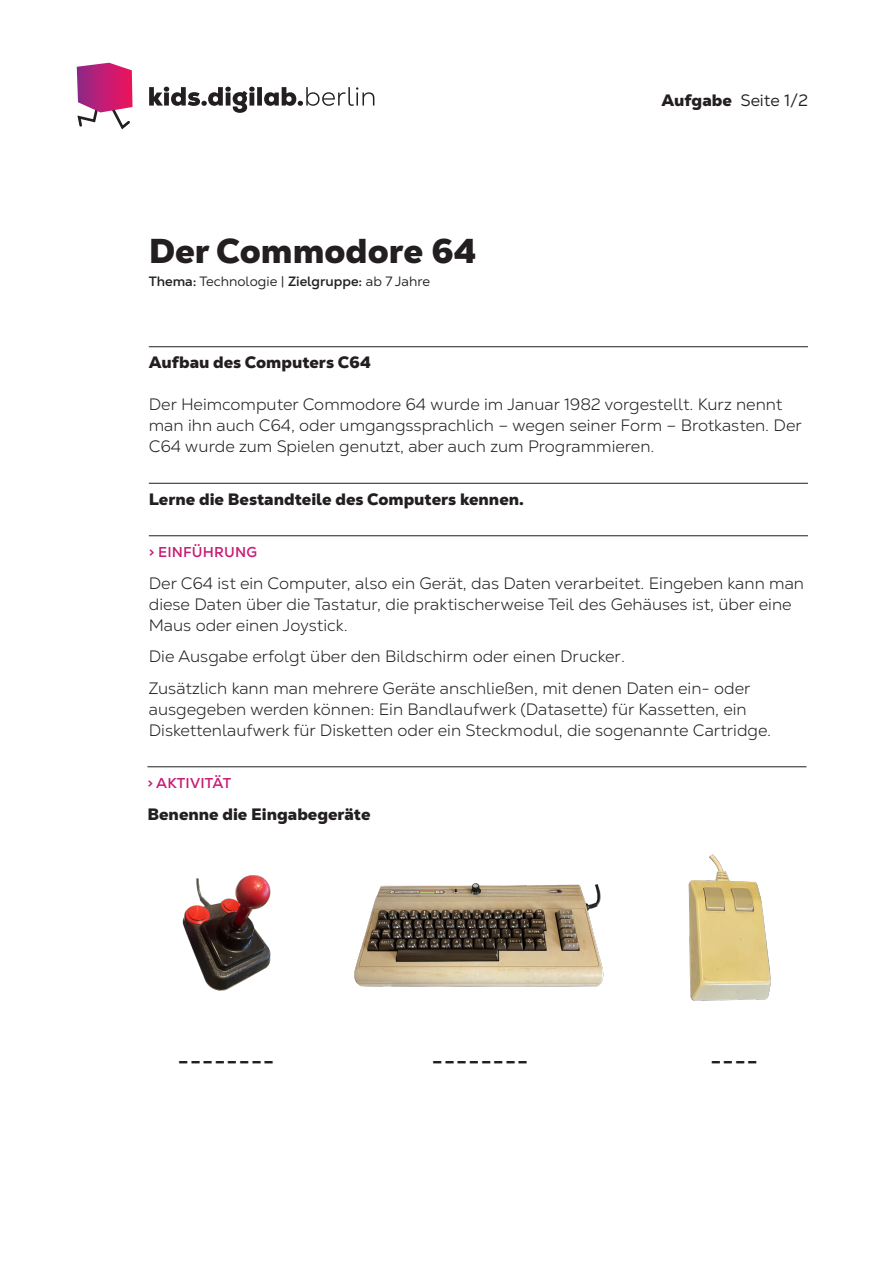
<style>
.page{position:relative;width:893px;height:1263px;background:#fff}
.page>*{position:absolute;margin:0;border:0;box-sizing:border-box;transform-origin:0 0}
.titel{font:900 34.5px "Nexa Text";color:#231f20}
.fliess_normal{font:300 16.5px/21px "Nexa Text";color:#231f20}
.head_S{font:900 16.5px "Nexa Text";color:#231f20}
.head_S_nach_pink{font:900 16.5px "Nexa Text";color:#231f20}
.head_S_bild{font:900 16.5px "Nexa Text";color:#231f20}
.fliess_normal-2{font:900 16.5px "Nexa Text";color:#231f20}
.t1{font:16.5px "Nexa Text";color:#231f20}
.head_pink{font:700 14.25px "Nexa Text";letter-spacing:.01em;color:#c71b74}
.unterzeile{font:13.5px "Nexa Text";color:#231f20}
.s1{font-weight:700}
.s2{font-weight:900}
</style>
<div class="page">
<svg style="left:149px;top:87px;width:225px;height:26px"></svg>
<svg style="left:77px;top:63px;width:55px;height:66px"></svg>
<hr style="left:149px;top:346px;width:659px;height:1px;background:#231f20">
<hr style="left:149px;top:483px;width:659px;height:1px;background:#231f20">
<hr style="left:149px;top:535px;width:659px;height:1px;background:#231f20">
<hr style="left:147px;top:766px;width:659px;height:1px;background:#231f20">
<img style="left:354px;top:883px;width:250px;height:104px">
<img style="left:182px;top:875px;width:89px;height:116px">
<img style="left:688px;top:854px;width:83px;height:147px">
<p class="titel" style="left:149px;top:229px;width:329px">Der Commodore 64</p>
<p class="unterzeile" style="left:149px;top:273px;width:283px"><span class="s1">Thema:</span> Technologie | <span class="s1">Zielgruppe:</span> ab 7 Jahre</p>
<p class="t1" style="left:661px;top:90px;width:148px"><span class="s2">Aufgabe</span> Seite 1/2</p>
<p class="head_S_bild" style="left:149px;top:352px;width:224px">Aufbau des Computers C64</p>
<p class="fliess_normal" style="left:149px;top:394px;width:655px">Der Heimcomputer Commodore 64 wurde im Januar 1982 vorgestellt. Kurz nennt man ihn auch C64, oder umgangssprachlich – wegen seiner Form – Brotkasten. Der<br>C64 wurde zum Spielen genutzt, aber auch zum Programmieren.</p>
<p class="head_S" style="left:149px;top:488px;width:377px">Lerne die Bestandteile des Computers kennen.</p>
<p class="head_pink" style="left:149px;top:543px;width:110px">&gt; EINFÜHRUNG</p>
<p class="fliess_normal" style="left:149px;top:572px;width:657px">Der C64 ist ein Computer, also ein Gerät, das Daten verarbeitet. Eingeben kann man diese Daten über die Tastatur, die praktischerweise Teil des Gehäuses ist, über eine<br>Maus oder einen Joystick.</p>
<p class="fliess_normal" style="left:149px;top:646px;width:478px">Die Ausgabe erfolgt über den Bildschirm oder einen Drucker.</p>
<p class="fliess_normal" style="left:149px;top:677px;width:624px">Zusätzlich kann man mehrere Geräte anschließen, mit denen Daten ein- oder ausgegeben werden können: Ein Bandlaufwerk (Datasette) für Kassetten, ein<br>Diskettenlaufwerk für Disketten oder ein Steckmodul, die sogenannte Cartridge.</p>
<p class="head_pink" style="left:147px;top:774px;width:85px">&gt; AKTIVITÄT</p>
<p class="head_S_nach_pink" style="left:147px;top:803px;width:225px">Benenne die Eingabegeräte</p>
<p class="fliess_normal-2" style="left:179px;top:1045px;width:95px">_ _ _ _ _ _ _ _</p>
<p class="fliess_normal-2" style="left:433px;top:1045px;width:95px">_ _ _ _ _ _ _ _</p>
<p class="fliess_normal-2" style="left:712px;top:1045px;width:47px">_ _ _ _</p>
</div>
